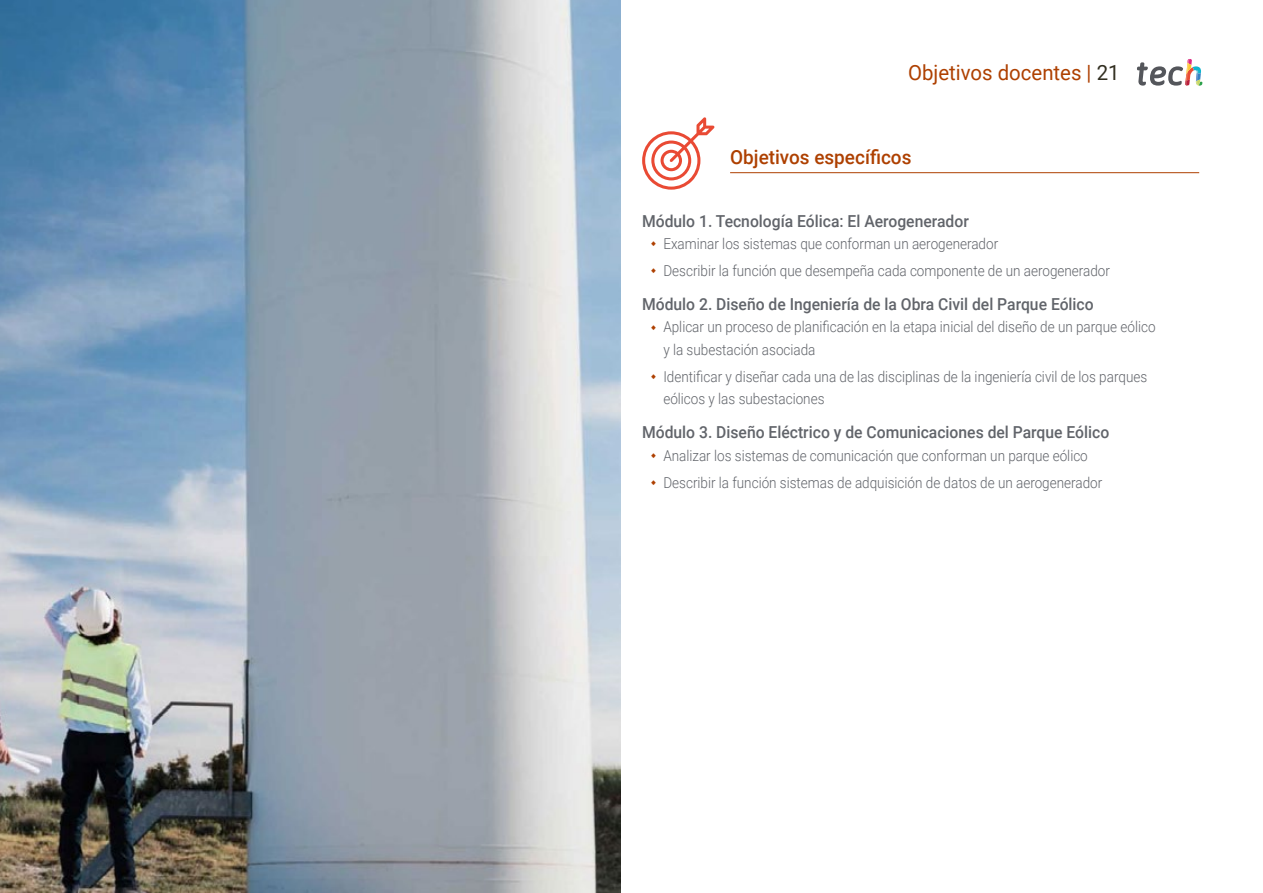
<style>
.page{position:relative;width:1263px;height:893px;background:#fff}
.page>*{position:absolute;margin:0;border:0;box-sizing:border-box;transform-origin:0 0}
.t1{font:21px "Roboto";color:#ae4000}
.t2{font:500 19.5px "Roboto";color:#ae4000}
.t3{font:500 16.5px "Roboto";color:#61646a;scale:.95 1}
.t4{font:300 15px/26.7px "Roboto";color:#61646a;scale:.9 1}
.s1{color:#312e20}
</style>
<div class="page">
<img style="left:0;top:0;width:621px;height:893px">
<hr style="left:730px;top:172px;width:469px;height:1px;background:#ae4000">
<svg style="left:642px;top:117px;width:72px;height:73px"></svg>
<svg style="left:1137px;top:59px;width:65px;height:27px"></svg>
<h1 class="t1" style="left:908px;top:57px;width:213px">Objetivos docentes | <span class="s1">21</span></h1>
<h2 class="t2" style="left:730px;top:144px;width:183px">Objetivos específicos</h2>
<p class="t3" style="left:642px;top:209px;width:345px">Módulo 1. Tecnología Eólica: El Aerogenerador</p>
<p class="t4" style="left:663px;top:230px;width:498px">Examinar los sistemas que conforman un aerogenerador<br>Describir la función que desempeña cada componente de un aerogenerador</p>
<p class="t3" style="left:642px;top:293px;width:477px">Módulo 2. Diseño de Ingeniería de la Obra Civil del Parque Eólico</p>
<p class="t4" style="left:663px;top:315px;width:548px;line-height:22.5px">Aplicar un proceso de planificación en la etapa inicial del diseño de un parque eólico y la subestación asociada</p>
<p class="t4" style="left:663px;top:365px;width:539px;line-height:22.5px">Identificar y diseñar cada una de las disciplinas de la ingeniería civil de los parques eólicos y las subestaciones</p>
<p class="t3" style="left:642px;top:421px;width:493px">Módulo 3. Diseño Eléctrico y de Comunicaciones del Parque Eólico</p>
<p class="t4" style="left:663px;top:442px;width:489px">Analizar los sistemas de comunicación que conforman un parque eólico<br>Describir la función sistemas de adquisición de datos de un aerogenerador</p>
</div>
